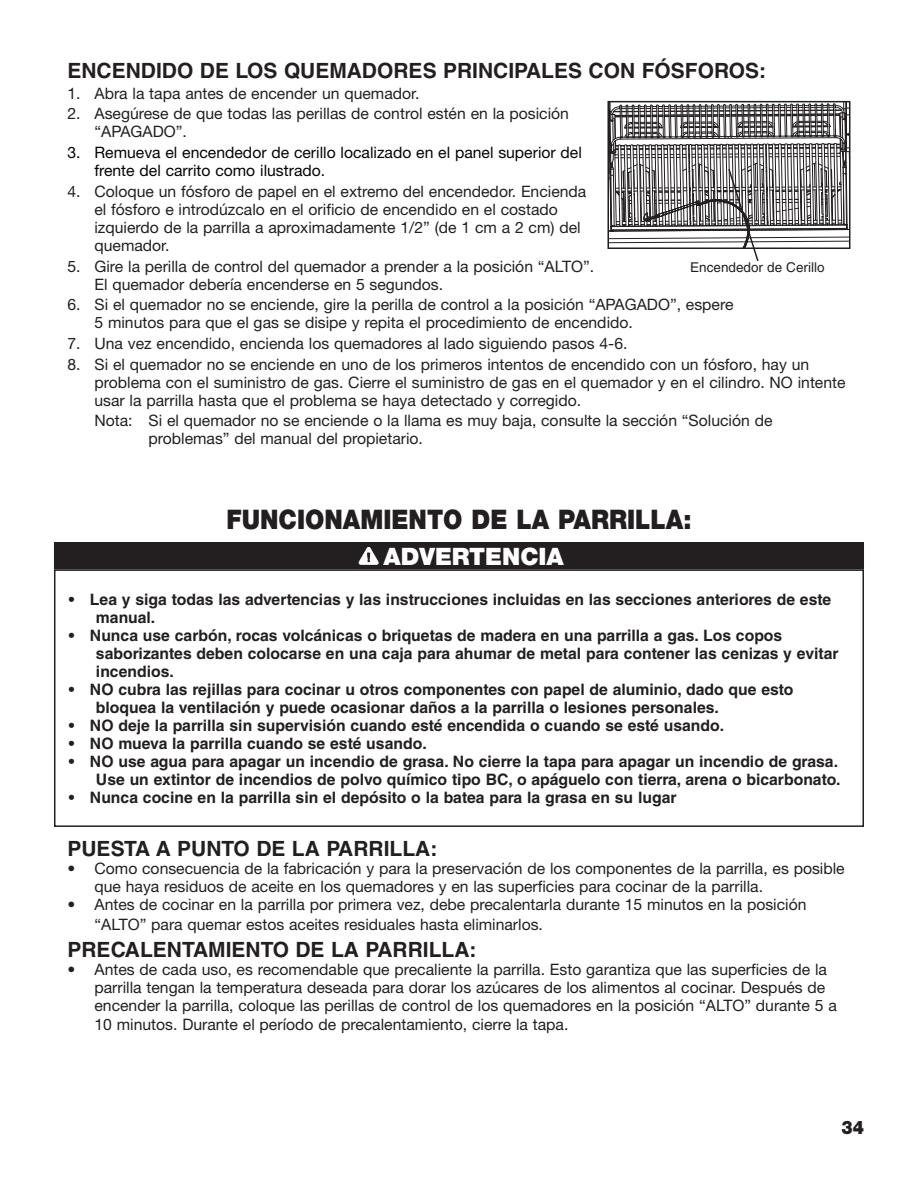
<style>
.page{position:relative;width:918px;height:1188px;background:#fff}
.page>*{position:absolute;margin:0;border:0;box-sizing:border-box;transform-origin:0 0}
.t1{font:900 27px "Helvetica Neue LT Std";color:#231f20;scale:.9 1}
.t2{font:900 24px "Helvetica Neue LT Std";color:#fff}
.t3{font:700 21px "Helvetica LT Std";color:#231f20}
.t4{font:900 18.6px "Helvetica Neue LT Std";color:#231f20;scale:.9 1}
.t5{font:15.75px/18px "Helvetica Neue LT Std";color:#231f20}
.t6{font:700 15.75px/18px "Helvetica LT Std";color:#231f20}
.t7{font:15.75px/18px "Helvetica Neue LT Std";color:#040503}
.t8{font:13.5px "Helvetica LT Std";color:#231f20}
</style>
<div class="page">
<svg style="left:608px;top:100px;width:243px;height:161px"></svg>
<div style="left:607px;top:101px;width:243px;height:148px;border:2px solid #231f20"></div>
<div style="left:54px;top:569px;width:810px;height:258px;border:2px solid #231f20"></div>
<div style="left:54px;top:543px;width:810px;height:26px;background:#231f20"></div>
<svg style="left:359px;top:547px;width:19px;height:18px"></svg>
<div style="left:54px;top:542px;width:810px;height:27px;border:1px solid #231f20"></div>
<h3 class="t3" style="left:67px;top:63px;width:700px">ENCENDIDO DE LOS QUEMADORES PRINCIPALES CON FÓSFOROS:</h3>
<p class="t5" style="left:67px;top:86px;width:353px">1. Abra la tapa antes de encender un quemador.</p>
<p class="t5" style="left:94px;top:107px;width:476px;text-indent:-27px">2. Asegúrese de que todas las perillas de control estén en la posición “APAGADO”.</p>
<p class="t7" style="left:94px;top:146px;width:489px;text-indent:-27px">3. Remueva el encendedor de cerillo localizado en el panel superior del frente del carrito como ilustrado.</p>
<p class="t5" style="left:94px;top:184px;width:493px;text-indent:-27px">4. Coloque un fósforo de papel en el extremo del encendedor. Encienda el fósforo e introdúzcalo en el orificio de encendido en el costado izquierdo de la parrilla a aproximadamente 1/2” (de 1 cm a 2 cm) del quemador.</p>
<p class="t5" style="left:94px;top:259px;width:501px;text-indent:-27px">5. Gire la perilla de control del quemador a prender a la posición “ALTO”.<br>El quemador debería encenderse en 5 segundos.</p>
<p class="t5" style="left:94px;top:298px;width:641px;text-indent:-27px">6. Si el quemador no se enciende, gire la perilla de control a la posición “APAGADO”, espere<br>5 minutos para que el gas se disipe y repita el procedimiento de encendido.</p>
<p class="t5" style="left:67px;top:336px;width:561px">7. Una vez encendido, encienda los quemadores al lado siguiendo pasos 4-6.</p>
<p class="t5" style="left:94px;top:357px;width:753px;text-indent:-27px">8. Si el quemador no se enciende en uno de los primeros intentos de encendido con un fósforo, hay un problema con el suministro de gas. Cierre el suministro de gas en el quemador y en el cilindro. NO intente usar la parrilla hasta que el problema se haya detectado y corregido.</p>
<p class="t5" style="left:148px;top:414px;width:626px;text-indent:-54px">Nota: Si el quemador no se enciende o la llama es muy baja, consulte la sección “Solución de problemas” del manual del propietario.</p>
<p class="t8" style="left:690px;top:263px;width:136px">Encendedor de Cerillo</p>
<h1 class="t1" style="left:226px;top:509px;width:518px">FUNCIONAMIENTO DE LA PARRILLA:</h1>
<h2 class="t2" style="left:383px;top:548px;width:182px">ADVERTENCIA</h2>
<p class="t6" style="left:96px;top:592px;width:737px;text-indent:-27px">• Lea y siga todas las advertencias y las instrucciones incluidas en las secciones anteriores de este manual.</p>
<p class="t6" style="left:96px;top:628px;width:744px;text-indent:-27px">• Nunca use carbón, rocas volcánicas o briquetas de madera en una parrilla a gas. Los copos saborizantes deben colocarse en una caja para ahumar de metal para contener las cenizas y evitar incendios.</p>
<p class="t6" style="left:96px;top:682px;width:699px;text-indent:-27px">• NO cubra las rejillas para cocinar u otros componentes con papel de aluminio, dado que esto bloquea la ventilación y puede ocasionar daños a la parrilla o lesiones personales.</p>
<p class="t6" style="left:69px;top:718px;width:657px">• NO deje la parrilla sin supervisión cuando esté encendida o cuando se esté usando.</p>
<p class="t6" style="left:69px;top:736px;width:359px">• NO mueva la parrilla cuando se esté usando.</p>
<p class="t6" style="left:69px;top:754px;width:773px;text-align:right">• NO use agua para apagar un incendio de grasa. No cierre la tapa para apagar un incendio de grasa.<br>Use un extintor de incendios de polvo químico tipo BC, o apáguelo con tierra, arena o bicarbonato.</p>
<p class="t6" style="left:69px;top:790px;width:609px">• Nunca cocine en la parrilla sin el depósito o la batea para la grasa en su lugar</p>
<h3 class="t3" style="left:67px;top:841px;width:371px">PUESTA A PUNTO DE LA PARRILLA:</h3>
<p class="t5" style="left:94px;top:861px;width:752px;text-indent:-27px">• Como consecuencia de la fabricación y para la preservación de los componentes de la parrilla, es posible que haya residuos de aceite en los quemadores y en las superficies para cocinar de la parrilla.</p>
<p class="t5" style="left:94px;top:897px;width:714px;line-height:19.5px;text-indent:-27px">• Antes de cocinar en la parrilla por primera vez, debe precalentarla durante 15 minutos en la posición “ALTO” para quemar estos aceites residuales hasta eliminarlos.</p>
<h3 class="t3" style="left:67px;top:942px;width:411px">PRECALENTAMIENTO DE LA PARRILLA:</h3>
<p class="t5" style="left:94px;top:962px;width:744px;text-indent:-27px">• Antes de cada uso, es recomendable que precaliente la parrilla. Esto garantiza que las superficies de la parrilla tengan la temperatura deseada para dorar los azúcares de los alimentos al cocinar. Después de encender la parrilla, coloque las perillas de control de los quemadores en la posición “ALTO” durante 5 a</p>
<p class="t5" style="left:94px;top:1017px;width:475px">10 minutos. Durante el período de precalentamiento, cierre la tapa.</p>
<p class="t4" style="left:842px;top:1121px;width:26px">34</p>
</div>
